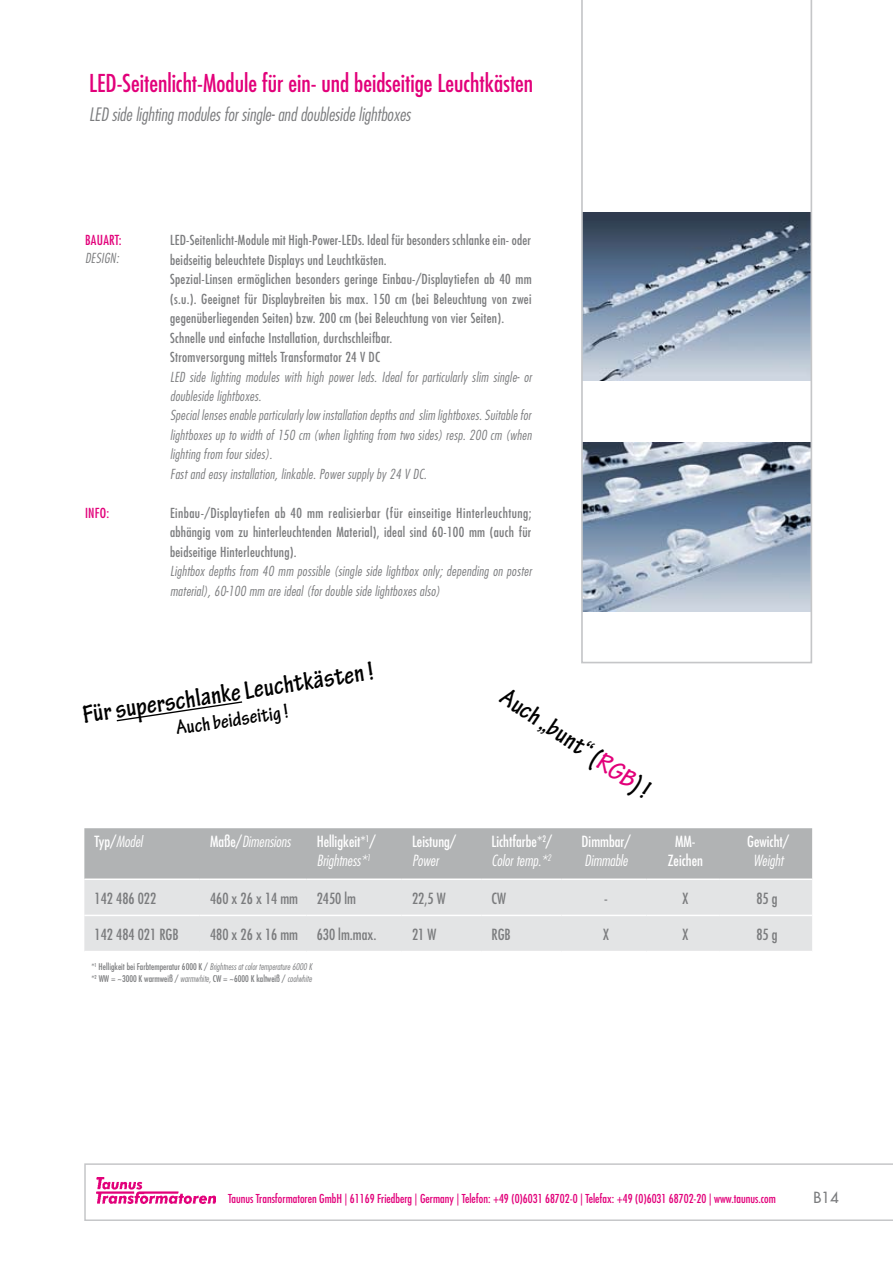
<style>
.page{position:relative;width:893px;height:1263px;background:#fff}
.page>*{position:absolute;margin:0;border:0;box-sizing:border-box;transform-origin:0 0}
.t1{font:700 condensed 27px "Tekton Pro";color:#000}
.t2{font:condensed 24px "Futura Std";color:#e2007a}
.t3{font:700 condensed 21px "Tekton Pro";color:#000}
.t4{font:italic 300 condensed 18px "Futura Std";color:#7b7c7e}
.t5{font:condensed 15px/19.5px "Futura Std";color:#fff}
.t6{font:condensed 15px "Futura Std";color:#7b7c7e}
.t7{font:italic 300 condensed 15px "Futura Std";color:#fff}
.t8{font:500 15px "Futura Std";color:#7b7c7e}
.t9{font:condensed 13.5px/19.5px "Futura Std";letter-spacing:.02em;color:#7b7c7e}
.t10{font:italic 300 condensed 13.5px/19.5px "Futura Std";letter-spacing:.02em;color:#7b7c7e}
.t11{font:condensed 13.5px "Futura Std";letter-spacing:.02em;color:#e2007a}
.t12{font:condensed 12px "Futura Std";color:#e2007a}
.t13{font:condensed 9px/11.7px "Futura Std";color:#7b7c7e}
.s1{font-weight:400;font-style:normal}
.s2{font-weight:300;font-style:italic}
.s3{color:#e2007a}
</style>
<div class="page">
<svg style="left:84px;top:1163px;width:809px;height:58px"></svg>
<img style="left:96px;top:1178px;width:120px;height:25px">
<svg style="left:581px;top:0;width:231px;height:663px"></svg>
<svg style="left:116px;top:701px;width:127px;height:21px"></svg>
<div style="left:84px;top:828px;width:728px;height:50px;background:#b1b3b4"></div>
<div style="left:84px;top:880px;width:728px;height:71px;background:#e3e4e5"></div>
<hr style="left:84px;top:915px;width:116px;height:1px;background:#fff">
<hr style="left:200px;top:915px;width:106px;height:1px;background:#fff">
<hr style="left:306px;top:915px;width:96px;height:1px;background:#fff">
<hr style="left:402px;top:915px;width:79px;height:1px;background:#fff">
<hr style="left:481px;top:915px;width:80px;height:1px;background:#fff">
<hr style="left:561px;top:915px;width:85px;height:1px;background:#fff">
<hr style="left:646px;top:915px;width:74px;height:1px;background:#fff">
<hr style="left:720px;top:915px;width:92px;height:1px;background:#fff">
<h2 class="t2" style="left:89px;top:69px;width:445px">LED-Seitenlicht-Module für ein- und beidseitige Leuchtkästen</h2>
<h3 class="t4" style="left:89px;top:104px;width:323px">LED side lighting modules for single- and doubleside lightboxes</h3>
<p class="t11" style="left:85px;top:232px;width:38px">BAUART:</p>
<p class="t9" style="left:170px;top:230px;width:363px">LED-Seitenlicht-Module mit High-Power-LEDs. Ideal für besonders schlanke ein- oder beidseitig beleuchtete Displays und Leuchtkästen.<br>Spezial-Linsen ermöglichen besonders geringe Einbau-/Displaytiefen ab 40 mm (s.u.). Geeignet für Displaybreiten bis max. 150 cm (bei Beleuchtung von zwei gegenüberliegenden Seiten) bzw. 200 cm (bei Beleuchtung von vier Seiten).<br>Schnelle und einfache Installation, durchschleifbar.<br>Stromversorgung mittels Transformator 24 V DC</p>
<p class="t10" style="left:170px;top:367px;width:363px">LED side lighting modules with high power leds. Ideal for particularly slim single- or doubleside lightboxes.<br>Special lenses enable particularly low installation depths and slim lightboxes. Suitable for lightboxes up to width of 150 cm (when lighting from two sides) resp. 200 cm (when lighting from four sides).<br>Fast and easy installation, linkable. Power supply by 24 V DC.</p>
<p class="t11" style="left:85px;top:505px;width:26px">INFO:</p>
<p class="t9" style="left:170px;top:503px;width:363px;text-align:justify">Einbau-/Displaytiefen ab 40 mm realisierbar (für einseitige Hinterleuchtung; abhängig vom zu hinterleuchtenden Material), ideal sind 60-100 mm (auch für beidseitige Hinterleuchtung).</p>
<p class="t10" style="left:170px;top:562px;width:363px">Lightbox depths from 40 mm possible (single side lightbox only; depending on poster material), 60-100 mm are ideal (for double side lightboxes also)</p>
<p class="t10" style="left:85px;top:249px;width:35px">DESIGN:</p>
<h1 class="t1" style="left:81px;top:700px;width:295px;rotate:-9deg">Für superschlanke Leuchtkästen !</h1>
<h3 class="t3" style="left:174px;top:715px;width:115px;rotate:-8deg">Auch beidseitig !</h3>
<p class="t7" style="left:95px;top:832px;width:49px"><span class="s1">Typ/</span>Model</p>
<p class="t7" style="left:210px;top:832px;width:82px"><span class="s1">Maße/</span>Dimensions</p>
<p class="t5" style="left:317px;top:831px;width:60px">Helligkeit*<sup>1</sup>/<br><span class="s2">Brightness*</span><sup>1</sup></p>
<p class="t5" style="left:412px;top:831px;width:46px">Leistung/</p>
<p class="t7" style="left:412px;top:852px;width:28px">Power</p>
<h1 class="t1" style="left:512px;top:681px;width:176px;rotate:34deg">Auch „bunt“ (<span class="s3">RGB</span>) !</h1>
<p class="t5" style="left:491px;top:831px;width:62px">Lichtfarbe*<sup>2</sup>/<br><span class="s2">Color temp.*</span><sup>2</sup></p>
<p class="t5" style="left:582px;top:831px;width:50px">Dimmbar/</p>
<p class="t7" style="left:584px;top:852px;width:45px">Dimmable</p>
<p class="t5" style="left:668px;top:831px;width:37px;text-align:center">MM-<br>Zeichen</p>
<p class="t5" style="left:747px;top:831px;width:43px">Gewicht/</p>
<p class="t7" style="left:753px;top:852px;width:31px">Weight</p>
<p class="t6" style="left:95px;top:889px;width:63px">142 486 022</p>
<p class="t6" style="left:210px;top:889px;width:147px">460 x 26 x 14 mm 2450 lm</p>
<p class="t6" style="left:412px;top:889px;width:35px">22,5 W</p>
<p class="t6" style="left:491px;top:889px;width:16px">CW</p>
<p class="t6" style="left:604px;top:889px;width:5px">-</p>
<p class="t6" style="left:682px;top:889px;width:8px">X</p>
<p class="t6" style="left:756px;top:889px;width:23px">85 g</p>
<p class="t6" style="left:95px;top:925px;width:86px">142 484 021 RGB</p>
<p class="t6" style="left:210px;top:925px;width:168px">480 x 26 x 16 mm 630 lm.max.</p>
<p class="t6" style="left:412px;top:925px;width:26px">21 W</p>
<p class="t6" style="left:491px;top:925px;width:21px">RGB</p>
<p class="t6" style="left:603px;top:925px;width:8px">X</p>
<p class="t6" style="left:682px;top:925px;width:8px">X</p>
<p class="t6" style="left:756px;top:925px;width:23px">85 g</p>
<p class="t13" style="left:91px;top:961px;width:222px">*<sup>1</sup> Helligkeit bei Farbtemperatur 6000 K / <span class="s2">Brightness at color temperature 6000 K </span>*<sup>2</sup> WW = ~3000 K warmweiß / <span class="s2">warmwhite,</span> CW = ~6000 K kaltweiß / <span class="s2">coolwhite</span></p>
<p class="t12" style="left:228px;top:1191px;width:549px">Taunus Transformatoren GmbH | 61169 Friedberg | Germany | Telefon: +49 (0)6031 68702-0 | Telefax: +49 (0)6031 68702-20 | www.taunus.com</p>
<p class="t8" style="left:814px;top:1188px;width:27px">B14</p>
</div>
